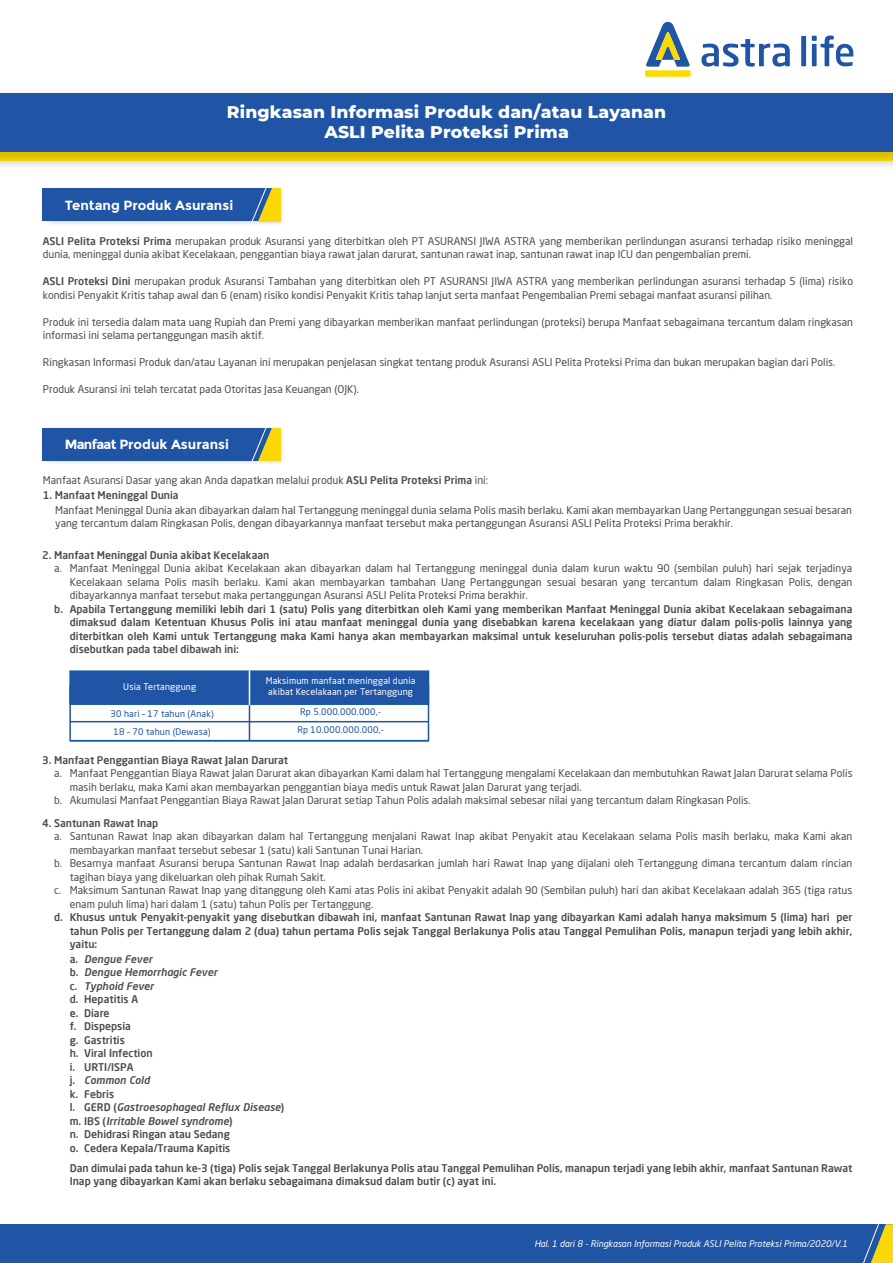
<style>
.page{position:relative;width:893px;height:1263px;background:#fff}
.page>*{position:absolute;margin:0;border:0;box-sizing:border-box;transform-origin:0 0}
.t1{font:800 17.25px/20.7px "Montserrat";letter-spacing:.01em;color:#fff;text-align:center}
.t2{font:700 13.35px "Montserrat";color:#fff}
.t3{font:10.5px/13.5px "Neo Sans Pro";color:#4d4d4e}
.t4{font:500 10.5px/13.5px "Neo Sans Pro";color:#4d4d4e}
.t5{font:italic 500 10.5px/13.5px "Neo Sans";color:#4d4d4e}
.t6{font:9px/10.5px "Neo Sans Pro";letter-spacing:.02em;color:#fff}
.t7{font:9px/18.3px "Neo Sans Pro";letter-spacing:.02em;color:#2054a5;text-align:center}
.t8{font:italic 9px "Neo Sans Pro";color:#fff}
.s1{font-weight:500}
.s2{font-family:"Neo Sans Pro";font-style:normal}
</style>
<div class="page">
<img style="left:0;top:152px;width:893px;height:13px">
<div style="left:0;top:93px;width:893px;height:59px;background:#2054a5"></div>
<div style="left:0;top:1224px;width:893px;height:39px;background:#2054a5"></div>
<svg style="left:863px;top:1224px;width:30px;height:39px"></svg>
<div style="left:645px;top:70px;width:46px;height:7px;background:#fbd905"></div>
<svg style="left:646px;top:22px;width:44px;height:45px"></svg>
<svg style="left:701px;top:39px;width:89px;height:28px"></svg>
<svg style="left:801px;top:36px;width:5px;height:30px"></svg>
<svg style="left:812px;top:35px;width:41px;height:31px"></svg>
<div style="left:69px;top:670px;width:360px;height:35px;background:#2054a5;border:2px solid #1159a5"></div>
<div style="left:69px;top:685px;width:360px;height:56px;border:2px solid #2054a5"></div>
<hr style="left:249px;top:704px;width:1px;height:37px;background:#2054a5">
<hr style="left:70px;top:721px;width:358px;height:1px;background:#2054a5">
<hr style="left:70px;top:740px;width:358px;height:1px;background:#1159a5">
<hr style="left:249px;top:670px;width:1px;height:35px;background:#fff">
<img style="left:42px;top:188px;width:240px;height:36px">
<div style="left:42px;top:189px;width:238px;height:32px;background:#2054a5"></div>
<svg style="left:251px;top:189px;width:29px;height:32px"></svg>
<img style="left:48px;top:428px;width:234px;height:35px">
<div style="left:42px;top:428px;width:238px;height:33px;background:#2054a5"></div>
<svg style="left:251px;top:428px;width:29px;height:33px"></svg>
<h1 class="t1" style="left:227px;top:100px;width:441px">Ringkasan Informasi Produk dan/atau Layanan<br>ASLI Pelita Proteksi Prima</h1>
<p class="t2" style="left:65px;top:197px;width:170px">Tentang Produk Asuransi</p>
<p class="t3" style="left:43px;top:234px;width:812px"><span class="s1">ASLI Pelita Proteksi Prima</span> merupakan produk Asuransi yang diterbitkan oleh PT ASURANSI JIWA ASTRA yang memberikan perlindungan asuransi terhadap risiko meninggal dunia, meninggal dunia akibat Kecelakaan, penggantian biaya rawat jalan darurat, santunan rawat inap, santunan rawat inap ICU dan pengembalian premi.</p>
<p class="t3" style="left:43px;top:275px;width:812px"><span class="s1">ASLI Proteksi Dini</span> merupakan produk Asuransi Tambahan yang diterbitkan oleh PT ASURANSI JIWA ASTRA yang memberikan perlindungan asuransi terhadap 5 (lima) risiko kondisi Penyakit Kritis tahap awal dan 6 (enam) risiko kondisi Penyakit Kritis tahap lanjut serta manfaat Pengembalian Premi sebagai manfaat asuransi pilihan.</p>
<p class="t3" style="left:43px;top:315px;width:812px">Produk ini tersedia dalam mata uang Rupiah dan Premi yang dibayarkan memberikan manfaat perlindungan (proteksi) berupa Manfaat sebagaimana tercantum dalam ringkasan informasi ini selama pertanggungan masih aktif.</p>
<p class="t3" style="left:43px;top:356px;width:794px">Ringkasan Informasi Produk dan/atau Layanan ini merupakan penjelasan singkat tentang produk Asuransi ASLI Pelita Proteksi Prima dan bukan merupakan bagian dari Polis.</p>
<p class="t3" style="left:43px;top:383px;width:318px">Produk Asuransi ini telah tercatat pada Otoritas Jasa Keuangan (OJK).</p>
<p class="t2" style="left:65px;top:436px;width:166px">Manfaat Produk Asuransi</p>
<p class="t3" style="left:43px;top:473px;width:447px">Manfaat Asuransi Dasar yang akan Anda dapatkan melalui produk <span class="s1">ASLI Pelita Proteksi Prima</span> ini:</p>
<p class="t4" style="left:43px;top:489px;width:137px">1. Manfaat Meninggal Dunia</p>
<p class="t3" style="left:55px;top:503px;width:798px">Manfaat Meninggal Dunia akan dibayarkan dalam hal Tertanggung meninggal dunia selama Polis masih berlaku. Kami akan membayarkan Uang Pertanggungan sesuai besaran yang tercantum dalam Ringkasan Polis, dengan dibayarkannya manfaat tersebut maka pertanggungan Asuransi ASLI Pelita Proteksi Prima berakhir.</p>
<p class="t4" style="left:42px;top:548px;width:229px">2. Manfaat Meninggal Dunia akibat Kecelakaan</p>
<p class="t3" style="left:70px;top:562px;width:784px;text-align:justify">Manfaat Meninggal Dunia akibat Kecelakaan akan dibayarkan dalam hal Tertanggung meninggal dunia dalam kurun waktu 90 (sembilan puluh) hari sejak terjadinya Kecelakaan selama Polis masih berlaku. Kami akan membayarkan tambahan Uang Pertanggungan sesuai besaran yang tercantum dalam Ringkasan Polis, dengan dibayarkannya manfaat tersebut maka pertanggungan Asuransi ASLI Pelita Proteksi Prima berakhir.</p>
<p class="t4" style="left:70px;top:602px;width:784px;text-align:justify">Apabila Tertanggung memiliki lebih dari 1 (satu) Polis yang diterbitkan oleh Kami yang memberikan Manfaat Meninggal Dunia akibat Kecelakaan sebagaimana dimaksud dalam Ketentuan Khusus Polis ini atau manfaat meninggal dunia yang disebabkan karena kecelakaan yang diatur dalam polis-polis lainnya yang diterbitkan oleh Kami untuk Tertanggung maka Kami hanya akan membayarkan maksimal untuk keseluruhan polis-polis tersebut diatas adalah sebagaimana disebutkan pada tabel dibawah ini:</p>
<p class="t3" style="left:54px;top:562px;width:9px">a.</p>
<p class="t4" style="left:54px;top:602px;width:10px">b.</p>
<p class="t6" style="left:123px;top:682px;width:74px">Usia Tertanggung</p>
<p class="t6" style="left:266px;top:675px;width:151px">Maksimum manfaat meninggal dunia akibat Kecelakaan per Tertanggung</p>
<p class="t7" style="left:110px;top:704px;width:105px">30 hari – 17 tahun (Anak)<br>18 – 70 tahun (Dewasa)</p>
<p class="t7" style="left:297px;top:703px;width:88px">Rp 5.000.000.000,-<br>Rp 10.000.000.000,-</p>
<p class="t4" style="left:42px;top:753px;width:248px">3. Manfaat Penggantian Biaya Rawat Jalan Darurat</p>
<p class="t3" style="left:70px;top:766px;width:784px">Manfaat Penggantian Biaya Rawat Jalan Darurat akan dibayarkan Kami dalam hal Tertanggung mengalami Kecelakaan dan membutuhkan Rawat Jalan Darurat selama Polis masih berlaku, maka Kami akan membayarkan penggantian biaya medis untuk Rawat Jalan Darurat yang terjadi.<br>Akumulasi Manfaat Penggantian Biaya Rawat Jalan Darurat setiap Tahun Polis adalah maksimal sebesar nilai yang tercantum dalam Ringkasan Polis.</p>
<p class="t3" style="left:54px;top:766px;width:9px">a.</p>
<p class="t3" style="left:54px;top:793px;width:9px">b.</p>
<p class="t4" style="left:42px;top:816px;width:118px">4. Santunan Rawat Inap</p>
<p class="t3" style="left:70px;top:829px;width:784px">Santunan Rawat Inap akan dibayarkan dalam hal Tertanggung menjalani Rawat Inap akibat Penyakit atau Kecelakaan selama Polis masih berlaku, maka Kami akan membayarkan manfaat tersebut sebesar 1 (satu) kali Santunan Tunai Harian.<br>Besarnya manfaat Asuransi berupa Santunan Rawat Inap adalah berdasarkan jumlah hari Rawat Inap yang dijalani oleh Tertanggung dimana tercantum dalam rincian tagihan biaya yang dikeluarkan oleh pihak Rumah Sakit.<br>Maksimum Santunan Rawat Inap yang ditanggung oleh Kami atas Polis ini akibat Penyakit adalah 90 (Sembilan puluh) hari dan akibat Kecelakaan adalah 365 (tiga ratus enam puluh lima) hari dalam 1 (satu) tahun Polis per Tertanggung.</p>
<p class="t4" style="left:70px;top:910px;width:784px;text-align:justify">Khusus untuk Penyakit-penyakit yang disebutkan dibawah ini, manfaat Santunan Rawat Inap yang dibayarkan Kami adalah hanya maksimum 5 (lima) hari per tahun Polis per Tertanggung dalam 2 (dua) tahun pertama Polis sejak Tanggal Berlakunya Polis atau Tanggal Pemulihan Polis, manapun terjadi yang lebih akhir, yaitu:</p>
<p class="t3" style="left:54px;top:829px;width:9px">a.</p>
<p class="t3" style="left:54px;top:856px;width:9px">b.</p>
<p class="t3" style="left:54px;top:883px;width:8px">c.</p>
<p class="t4" style="left:54px;top:910px;width:10px">d.</p>
<p class="t5" style="left:84px;top:953px;width:135px">Dengue Fever<br>Dengue Hemorrhagic Fever<br>Typhoid Fever</p>
<p class="t4" style="left:84px;top:992px;width:70px">Hepatitis A<br>Diare<br>Dispepsia<br>Gastritis<br>Viral Infection<br>URTI/ISPA</p>
<p class="t5" style="left:84px;top:1074px;width:67px">Common Cold</p>
<p class="t4" style="left:84px;top:1087px;width:32px">Febris</p>
<p class="t5" style="left:84px;top:1101px;width:202px"><span class="s2">GERD (</span>Gastroesophageal Reflux Disease<span class="s2">)</span></p>
<p class="t4" style="left:84px;top:1127px;width:148px">Dehidrasi Ringan atau Sedang<br>Cedera Kepala/Trauma Kapitis</p>
<p class="t4" style="left:70px;top:952px;width:10px">a. b. c. d. e. f. g. h. i. j. k. l.</p>
<p class="t5" style="left:70px;top:1115px;width:164px"><span class="s2">m. IBS (</span>Irritable Bowel syndrome<span class="s2">)</span></p>
<p class="t4" style="left:70px;top:1127px;width:10px">n. o.</p>
<p class="t4" style="left:70px;top:1161px;width:784px">Dan dimulai pada tahun ke-3 (tiga) Polis sejak Tanggal Berlakunya Polis atau Tanggal Pemulihan Polis, manapun terjadi yang lebih akhir, manfaat Santunan Rawat<br>Inap yang dibayarkan Kami akan berlaku sebagaimana dimaksud dalam butir (c) ayat ini.</p>
<p class="t8" style="left:534px;top:1238px;width:315px">Hal. 1 dari 8 - Ringkasan Informasi Produk ASLI Pelita Proteksi Prima/2020/V.1</p>
</div>
